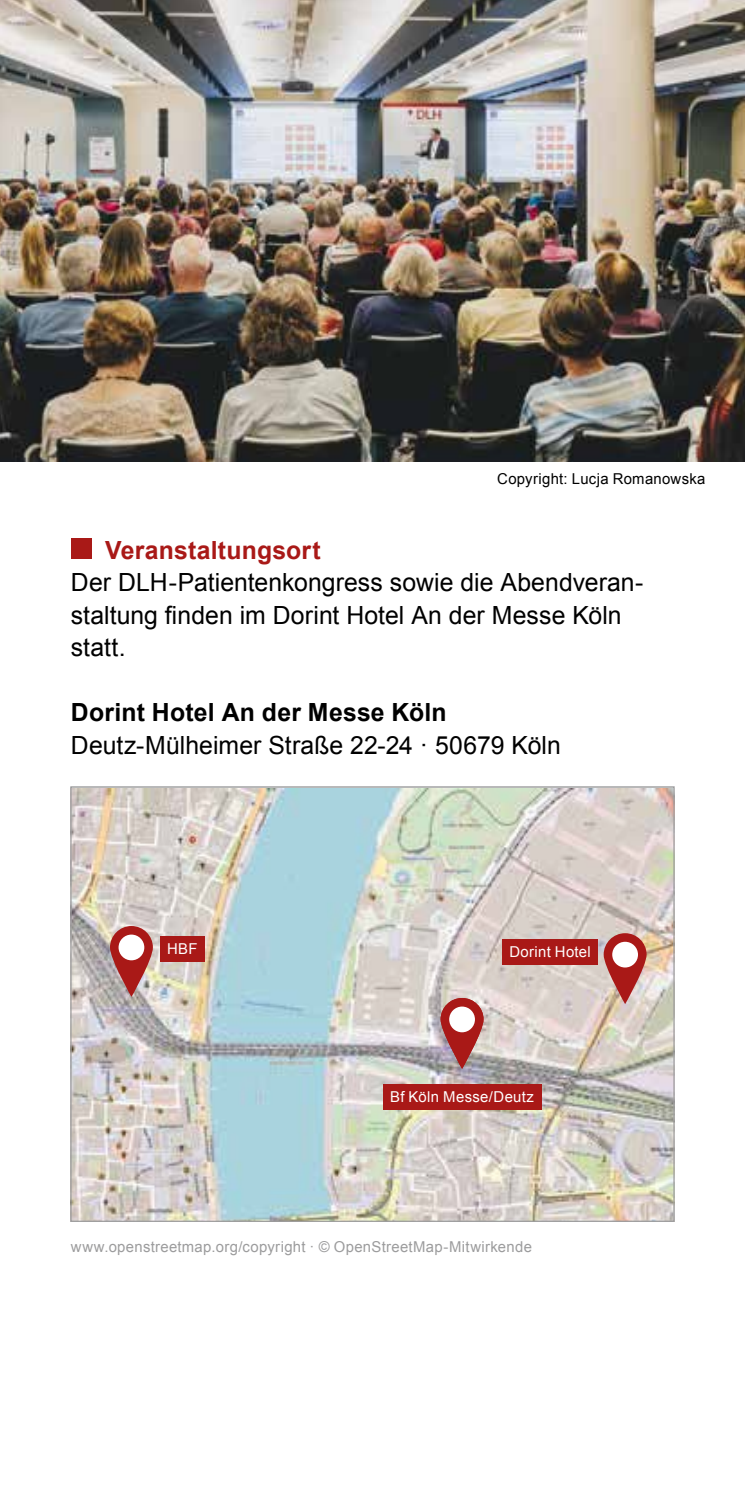
<style>
.page{position:relative;width:745px;height:1489px;background:#fff}
.page>*{position:absolute;margin:0;border:0;box-sizing:border-box;transform-origin:0 0}
.t1{font:25px/32.5px "Arial";letter-spacing:.005em;color:#000}
.t2{font:700 25px "Arial";letter-spacing:.01em;color:#000}
.t3{font:700 25px "Arial";letter-spacing:.01em;color:#a91917}
.t4{font:15px "Arial";letter-spacing:.02em;color:#9c9c9d}
.t5{font:15px "Arial";letter-spacing:.025em;color:#fff}
.t6{font:15px "Arial";letter-spacing:.02em;color:#000}
</style>
<div class="page">
<img style="left:0;top:0;width:744px;height:461px">
<div style="left:71px;top:538px;width:20px;height:20px;background:#a91917"></div>
<img style="left:72px;top:788px;width:600px;height:431px">
<svg style="left:110px;top:926px;width:43px;height:70px;background:#b1514e"></svg>
<div style="left:118px;top:934px;width:26px;height:26px;background:#fff;border-radius:50%"></div>
<svg style="left:603px;top:933px;width:43px;height:71px;background:#bb5a56"></svg>
<div style="left:612px;top:941px;width:25px;height:26px;background:#fff;border-radius:50%"></div>
<svg style="left:440px;top:997px;width:43px;height:71px;background:#af4e4e"></svg>
<div style="left:449px;top:1006px;width:25px;height:26px;background:#fff;border-radius:50%"></div>
<div style="left:502px;top:939px;width:95px;height:25px;background:#a91917"></div>
<div style="left:383px;top:1084px;width:157px;height:25px;background:#a91917"></div>
<div style="left:160px;top:936px;width:45px;height:25px;background:#a91917"></div>
<p class="t6" style="left:497px;top:469px;width:209px">Copyright: Lucja Romanowska</p>
<p class="t3" style="left:105px;top:533px;width:217px">Veranstaltungsort</p>
<p class="t1" style="left:71px;top:566px;width:573px">Der DLH-Patientenkongress sowie die Abendveran&shy;staltung finden im Dorint Hotel An der Messe Köln statt.</p>
<p class="t2" style="left:71px;top:696px;width:377px">Dorint Hotel An der Messe Köln</p>
<p class="t1" style="left:71px;top:729px;width:491px">Deutz-Mülheimer Straße 22-24 · 50679 Köln</p>
<p class="t5" style="left:167px;top:939px;width:32px">HBF</p>
<p class="t5" style="left:509px;top:942px;width:83px">Dorint Hotel</p>
<p class="t5" style="left:390px;top:1086px;width:145px">Bf Köln Messe/Deutz</p>
<p class="t4" style="left:71px;top:1237px;width:462px">www.openstreetmap.org/copyright · © OpenStreetMap-Mitwirkende</p>
</div>
